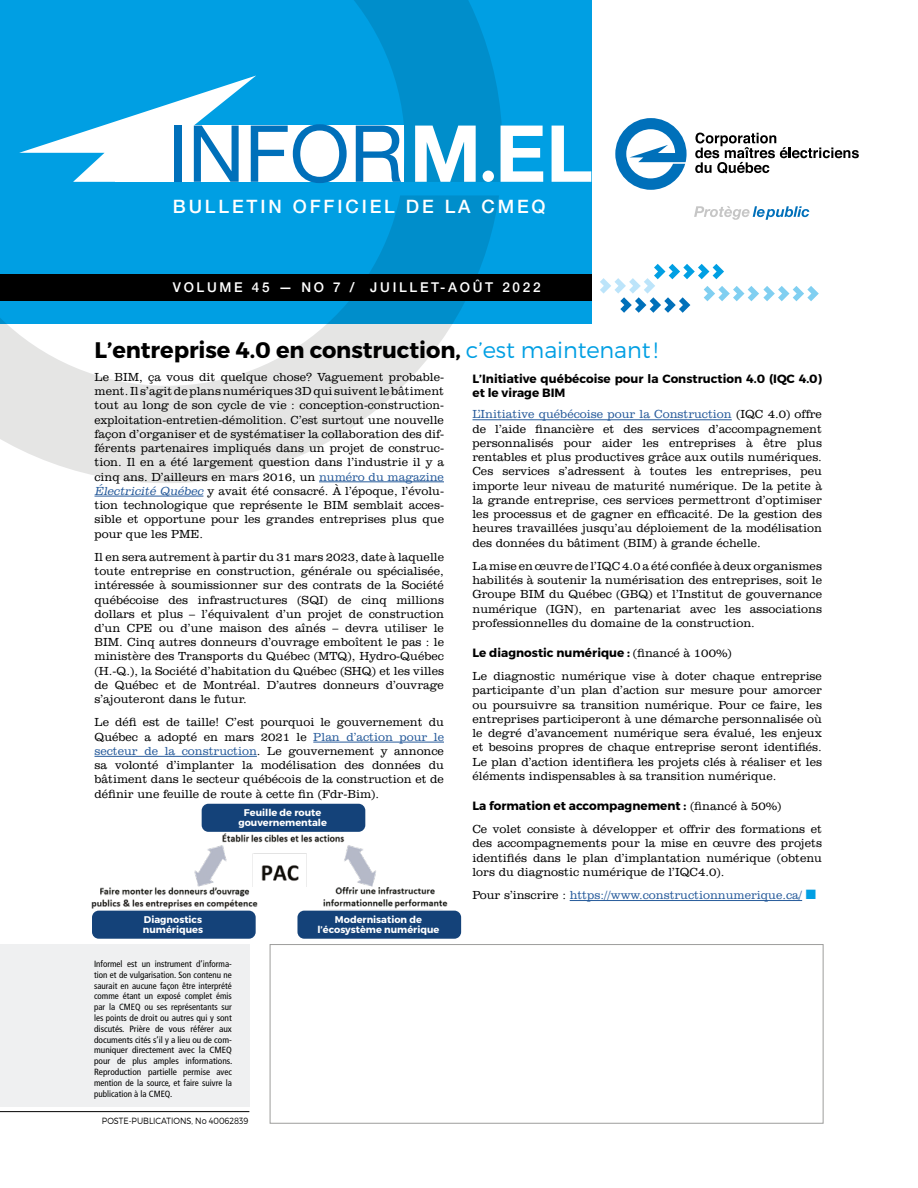
<style>
.page{position:relative;width:918px;height:1188px;background:#fff}
.page>*{position:absolute;margin:0;border:0;box-sizing:border-box;transform-origin:0 0}
.t1{font:78.75px "Helvetica Neue";color:#0070ba}
.t2{font:700 22.5px "Montserrat";letter-spacing:-.005em;color:#000}
.t3{font:500 18.45px "Helvetica Neue";letter-spacing:.155em;color:#fff}
.t4{font:500 13.5px "Helvetica Neue";letter-spacing:.2em;color:#fff}
.t5{font:300 12px/14.2px "Clarendon BT";color:#000;text-align:justify}
.t6{font:700 12px/14.2px "Montserrat";color:#000}
.t7{font:300 12px "Clarendon BT";color:#275b9b}
.t8{font:700 9.75px/10.5px "Montserrat";color:#fff;text-align:center}
.t9{font:condensed 9px/10.8px "Frutiger";color:#000;text-align:justify}
.t10{font:300 9px "Montserrat";color:#000;scale:.9 1}
.s1{font-weight:700;color:#fff}
.s2{font-weight:300;color:#009fe3}
.s3{color:#275b9b}
.s4{font-style:italic;color:#275b9b}
.s5{font-family:"Clarendon BT";font-weight:300}
.s6{color:#000}
</style>
<div class="page">
<div style="left:0;top:0;width:591px;height:323px;background:#009fe3"></div>
<svg style="left:0;top:0;width:502px;height:483px"></svg>
<svg style="left:584px;top:264px;width:235px;height:49px"></svg>
<div style="left:0;top:274px;width:591px;height:26px;background:#000"></div>
<svg style="left:19px;top:76px;width:280px;height:106px"></svg>
<div style="left:115px;top:126px;width:289px;height:56px;background:#fff"></div>
<div style="left:483px;top:171px;width:11px;height:11px;background:#fff;border-radius:50%"></div>
<svg style="left:695px;top:133px;width:164px;height:41px"></svg>
<svg style="left:615px;top:118px;width:72px;height:72px"></svg>
<svg style="left:694px;top:206px;width:115px;height:14px"></svg>
<hr style="left:0;top:1111px;width:249px;height:1px;background:#000">
<div style="left:0;top:944px;width:249px;height:163px;background:#eff0f1"></div>
<div style="left:270px;top:944px;width:554px;height:180px;border:1px solid #9d9d9c"></div>
<hr style="left:319px;top:481px;width:125px;height:1px;background:#275b9b">
<hr style="left:94px;top:496px;width:109px;height:1px;background:#275b9b">
<hr style="left:313px;top:742px;width:131px;height:1px;background:#275b9b">
<hr style="left:94px;top:756px;width:163px;height:1px;background:#275b9b">
<hr style="left:472px;top:419px;width:260px;height:1px;background:#275b9b">
<hr style="left:570px;top:900px;width:232px;height:1px;background:#275b9b">
<img style="left:91px;top:830px;width:357px;height:79px">
<div style="left:92px;top:911px;width:164px;height:28px;background:#144279;border-radius:7px"></div>
<div style="left:297px;top:911px;width:164px;height:28px;background:#144279;border-radius:7px"></div>
<div style="left:202px;top:804px;width:163px;height:28px;background:#144279;border-radius:7px"></div>
<h1 class="t1" style="left:167px;top:107px;width:427px">INFOR<span class="s1">M EL</span></h1>
<h3 class="t3" style="left:173px;top:196px;width:374px">BULLETIN OFFICIEL DE LA CMEQ</h3>
<p class="t4" style="left:173px;top:276px;width:369px">VOLUME 45 — NO 7 / JUILLET-AOÛT 2022</p>
<h2 class="t2" style="left:94px;top:336px;width:565px">L’entreprise 4.0 en construction, <span class="s2">c’est maintenant !</span></h2>
<p class="t5" style="left:94px;top:369px;width:351px">Le BIM, ça vous dit quelque chose? Vaguement probable&shy;ment. Il s’agit de plans numériques 3D qui suivent le bâtiment tout au long de son cycle de vie : conception-construction&shy;exploitation-entretien-démolition. C’est surtout une nouvelle façon d’organiser et de systématiser la collaboration des dif&shy;férents partenaires impliqués dans un projet de construc&shy;tion. Il en a été largement question dans l’industrie il y a cinq ans. D’ailleurs en mars 2016, un <span class="s3">numéro du magazine </span><span class="s4">Électricité Québec</span> y avait été consacré. À l’époque, l’évolu&shy;tion technologique que représente le BIM semblait acces&shy;sible et opportune pour les grandes entreprises plus que pour que les PME.</p>
<p class="t5" style="left:94px;top:549px;width:351px">Il en sera autrement à partir du 31 mars 2023, date à laquelle toute entreprise en construction, générale ou spécialisée, intéressée à soumissionner sur des contrats de la Société québécoise des infrastructures (SQI) de cinq millions dollars et plus – l’équivalent d’un projet de construction d’un CPE ou d’une maison des aînés – devra utiliser le BIM. Cinq autres donneurs d’ouvrage emboîtent le pas : le ministère des Transports du Québec (MTQ), Hydro-Québec (H.-Q.), la Société d’habitation du Québec (SHQ) et les villes de Québec et de Montréal. D’autres donneurs d’ouvrage s’ajouteront dans le futur.</p>
<p class="t5" style="left:94px;top:715px;width:351px">Le défi est de taille! C’est pourquoi le gouvernement du Québec a adopté en mars 2021 le <span class="s3">Plan d’action pour le secteur de la construction</span>. Le gouvernement y annonce sa volonté d’implanter la modélisation des données du bâtiment dans le secteur québécois de la construction et de définir une feuille de route à cette fin (Fdr-Bim).</p>
<p class="t6" style="left:472px;top:372px;width:351px">L’Initiative québécoise pour la Construction 4.0 (IQC 4.0) et le virage BIM</p>
<p class="t5" style="left:472px;top:407px;width:351px"><span class="s3">L’Initiative québécoise pour la Construction</span> (IQC 4.0) offre de l’aide financière et des services d’accompagnement personnalisés pour aider les entreprises à être plus rentables et plus productives grâce aux outils numériques.<br>Ces services s’adressent à toutes les entreprises, peu importe leur niveau de maturité numérique. De la petite à la grande entreprise, ces services permettront d’optimiser les processus et de gagner en efficacité. De la gestion des heures travaillées jusqu’au déploiement de la modélisation des données du bâtiment (BIM) à grande échelle.</p>
<p class="t5" style="left:472px;top:559px;width:351px">La mise en œuvre de l’IQC 4.0 a été confiée à deux organismes habilités à soutenir la numérisation des entreprises, soit le Groupe BIM du Québec (GBQ) et l’Institut de gouvernance numérique (IGN), en partenariat avec les associations professionnelles du domaine de la construction.</p>
<p class="t6" style="left:472px;top:646px;width:261px">Le diagnostic numérique : <span class="s5">(financé à 100%)</span></p>
<p class="t5" style="left:472px;top:669px;width:351px">Le diagnostic numérique vise à doter chaque entreprise participante d’un plan d’action sur mesure pour amorcer ou poursuivre sa transition numérique. Pour ce faire, les entreprises participeront à une démarche personnalisée où le degré d’avancement numérique sera évalué, les enjeux et besoins propres de chaque entreprise seront identifiés.<br>Le plan d’action identifiera les projets clés à réaliser et les éléments indispensables à sa transition numérique.</p>
<p class="t6" style="left:472px;top:799px;width:311px">La formation et accompagnement : <span class="s5">(financé à 50%)</span></p>
<p class="t5" style="left:472px;top:822px;width:351px">Ce volet consiste à développer et offrir des formations et des accompagnements pour la mise en œuvre des projets identifiés dans le plan d’implantation numérique (obtenu lors du diagnostic numérique de l’IQC4.0).</p>
<p class="t7" style="left:472px;top:888px;width:331px"><span class="s6">Pour s’inscrire :</span> https://www.constructionnumerique.ca/</p>
<p class="t8" style="left:238px;top:807px;width:90px">Feuille de route gouvernementale</p>
<p class="t8" style="left:143px;top:914px;width:62px;text-align:left">Diagnostics numériques</p>
<p class="t8" style="left:318px;top:914px;width:123px">Modernisation de l’écosystème numérique</p>
<p class="t9" style="left:94px;top:958px;width:140px">Informel est un instrument d’informa&shy;tion et de vulgarisation. Son contenu ne saurait en aucune façon être interprété comme étant un exposé complet émis par la CMEQ ou ses représentants sur les points de droit ou autres qui y sont discutés. Prière de vous référer aux documents cités s’il y a lieu ou de com&shy;muniquer directement avec la CMEQ pour de plus amples informations.<br>Reproduction partielle permise avec mention de la source, et faire suivre la publication à la CMEQ.</p>
<p class="t10" style="left:102px;top:1116px;width:164px">POSTE-PUBLICATIONS, No 40062839</p>
</div>
